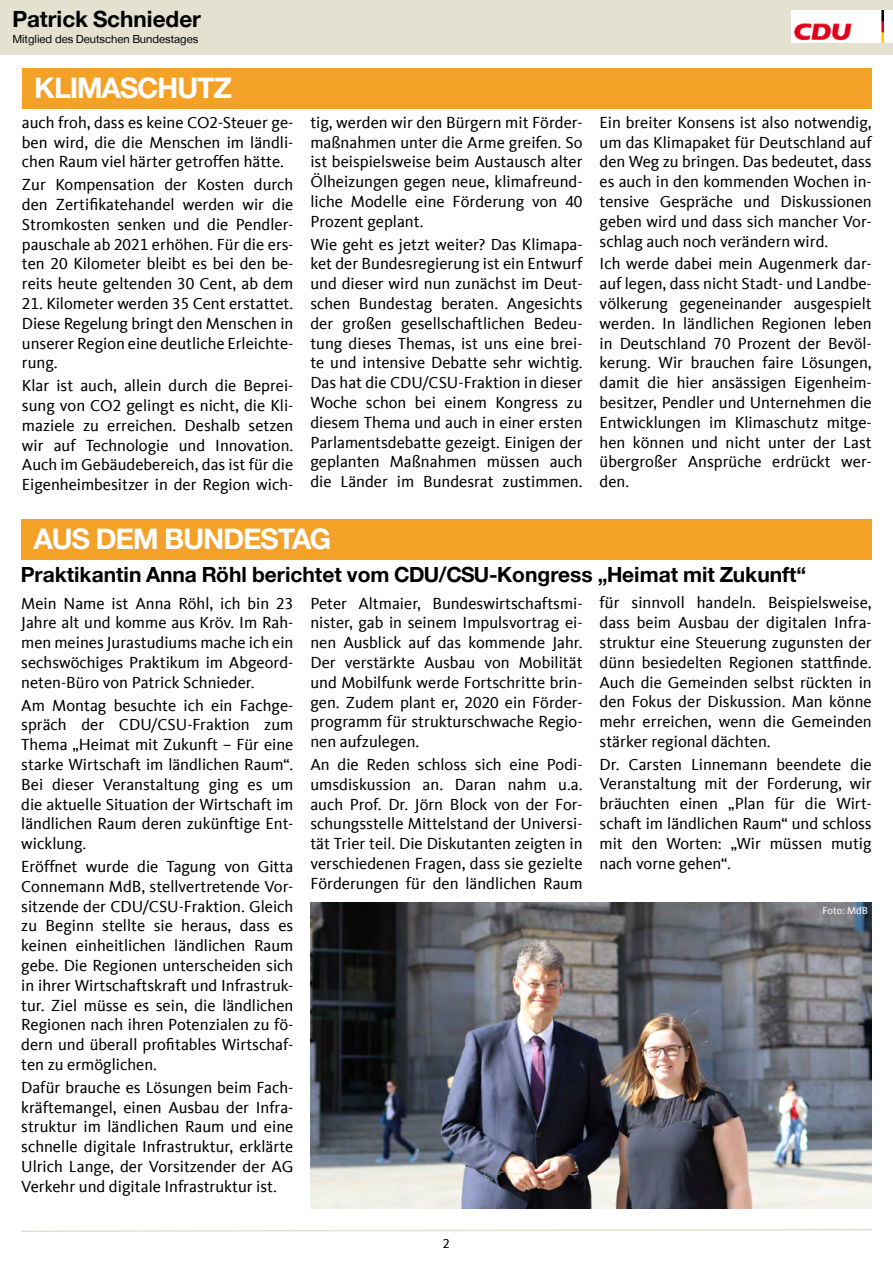
<style>
.page{position:relative;width:893px;height:1263px;background:#fff}
.page>*{position:absolute;margin:0;border:0;box-sizing:border-box;transform-origin:0 0}
.t1{font:700 28.5px "CDU Helvetica";color:#fff}
.t2{font:700 22.5px "CDU Helvetica";color:#000}
.t3{font:700 21px "CDU Helvetica";color:#000}
.CDU{font:16.5px/19.8px "CDU Kievit Tab";color:#000;text-align:justify}
.t4{font:13.5px "CDU Kievit Tab";color:#000}
.t5{font:11.25px "CDU Helvetica";color:#000}
.CDU-2{font:10.5px "CDU Kievit Tab";color:#fff}
</style>
<div class="page">
<div style="left:0;top:0;width:893px;height:54px;background:#e4e1d1"></div>
<img style="left:791px;top:11px;width:93px;height:32px">
<div style="left:884px;top:11px;width:9px;height:32px;background:#fff"></div>
<svg style="left:21px;top:1229px;width:851px;height:3px"></svg>
<div style="left:22px;top:68px;width:850px;height:40px;background:#f4a127"></div>
<div style="left:21px;top:519px;width:851px;height:40px;background:#f4a127"></div>
<img style="left:310px;top:903px;width:562px;height:306px">
<h2 class="t2" style="left:13px;top:5px;width:190px">Patrick Schnieder</h2>
<p class="t5" style="left:13px;top:32px;width:187px">Mitglied des Deutschen Bundestages</p>
<h1 class="t1" style="left:35px;top:71px;width:198px">KLIMASCHUTZ</h1>
<p class="CDU" style="left:22px;top:113px;width:273px">auch froh, dass es keine CO2-Steuer ge&shy;ben wird, die die Menschen im ländli&shy;chen Raum viel härter getroffen hätte.</p>
<p class="CDU" style="left:22px;top:175px;width:273px">Zur Kompensation der Kosten durch den Zertifikatehandel werden wir die Stromkosten senken und die Pendler&shy;pauschale ab 2021 erhöhen. Für die ers&shy;ten 20 Kilometer bleibt es bei den be&shy;reits heute geltenden 30 Cent, ab dem</p>
<p class="CDU" style="left:22px;top:294px;width:273px">21. Kilometer werden 35 Cent erstattet.<br>Diese Regelung bringt den Menschen in unserer Region eine deutliche Erleichte&shy;rung.</p>
<p class="CDU" style="left:22px;top:376px;width:273px">Klar ist auch, allein durch die Beprei&shy;sung von CO2 gelingt es nicht, die Kli&shy;maziele zu erreichen. Deshalb setzen wir auf Technologie und Innovation.<br>Auch im Gebäudebereich, das ist für die Eigenheimbesitzer in der Region wich-</p>
<p class="CDU" style="left:310px;top:113px;width:274px">tig, werden wir den Bürgern mit Förder&shy;maßnahmen unter die Arme greifen. So ist beispielsweise beim Austausch alter Ölheizungen gegen neue, klimafreund&shy;liche Modelle eine Förderung von 40<br>Prozent geplant.</p>
<p class="CDU" style="left:310px;top:234px;width:274px">Wie geht es jetzt weiter? Das Klimapa&shy;ket der Bundesregierung ist ein Entwurf und dieser wird nun zunächst im Deut&shy;schen Bundestag beraten. Angesichts der großen gesellschaftlichen Bedeu&shy;tung dieses Themas, ist uns eine brei&shy;te und intensive Debatte sehr wichtig.<br>Das hat die CDU/CSU-Fraktion in dieser Woche schon bei einem Kongress zu diesem Thema und auch in einer ersten Parlamentsdebatte gezeigt. Einigen der geplanten Maßnahmen müssen auch die Länder im Bundesrat zustimmen.</p>
<p class="CDU" style="left:600px;top:113px;width:274px">Ein breiter Konsens ist also notwendig, um das Klimapaket für Deutschland auf den Weg zu bringen. Das bedeutet, dass es auch in den kommenden Wochen in&shy;tensive Gespräche und Diskussionen geben wird und dass sich mancher Vor&shy;schlag auch noch verändern wird.</p>
<p class="CDU" style="left:600px;top:254px;width:274px">Ich werde dabei mein Augenmerk dar&shy;auf legen, dass nicht Stadt- und Landbe&shy;völkerung gegeneinander ausgespielt werden. In ländlichen Regionen leben in Deutschland 70 Prozent der Bevöl&shy;kerung. Wir brauchen faire Lösungen, damit die hier ansässigen Eigenheim&shy;besitzer, Pendler und Unternehmen die Entwicklungen im Klimaschutz mitge&shy;hen können und nicht unter der Last übergroßer Ansprüche erdrückt wer&shy;den.</p>
<h1 class="t1" style="left:34px;top:521px;width:298px">AUS DEM BUNDESTAG</h1>
<p class="t3" style="left:21px;top:561px;width:787px">Praktikantin Anna Röhl berichtet vom CDU/CSU-Kongress „Heimat mit Zukunft“</p>
<p class="CDU" style="left:21px;top:593px;width:274px">Mein Name ist Anna Röhl, ich bin 23<br>Jahre alt und komme aus Kröv. Im Rah&shy;men meines Jurastudiums mache ich ein sechswöchiges Praktikum im Abgeord&shy;neten-Büro von Patrick Schnieder.</p>
<p class="CDU" style="left:21px;top:695px;width:274px">Am Montag besuchte ich ein Fachge&shy;spräch der CDU/CSU-Fraktion zum Thema „Heimat mit Zukunft – Für eine starke Wirtschaft im ländlichen Raum“.<br>Bei dieser Veranstaltung ging es um die aktuelle Situation der Wirtschaft im ländlichen Raum deren zukünftige Ent&shy;wicklung.</p>
<p class="CDU" style="left:21px;top:857px;width:274px">Eröffnet wurde die Tagung von Gitta Connemann MdB, stellvertretende Vor&shy;sitzende der CDU/CSU-Fraktion. Gleich zu Beginn stellte sie heraus, dass es keinen einheitlichen ländlichen Raum gebe. Die Regionen unterscheiden sich in ihrer Wirtschaftskraft und Infrastruk&shy;tur. Ziel müsse es sein, die ländlichen Regionen nach ihren Potenzialen zu fö&shy;dern und überall profitables Wirtschaf&shy;ten zu ermöglichen.</p>
<p class="CDU" style="left:21px;top:1077px;width:274px">Dafür brauche es Lösungen beim Fach&shy;kräftemangel, einen Ausbau der Infra&shy;struktur im ländlichen Raum und eine schnelle digitale Infrastruktur, erklärte Ulrich Lange, der Vorsitzender der AG Verkehr und digitale Infrastruktur ist.</p>
<p class="CDU" style="left:600px;top:593px;width:274px">für sinnvoll handeln. Beispielsweise, dass beim Ausbau der digitalen Infra&shy;struktur eine Steuerung zugunsten der dünn besiedelten Regionen stattfinde.<br>Auch die Gemeinden selbst rückten in den Fokus der Diskussion. Man könne mehr erreichen, wenn die Gemeinden stärker regional dächten.</p>
<p class="CDU" style="left:600px;top:754px;width:274px">Dr. Carsten Linnemann beendete die Veranstaltung mit der Forderung, wir bräuchten einen „Plan für die Wirt&shy;schaft im ländlichen Raum“ und schloss mit den Worten: „Wir müssen mutig nach vorne gehen“.</p>
<p class="CDU-2" style="left:822px;top:905px;width:47px">Foto: MdB</p>
<p class="CDU" style="left:310px;top:593px;width:274px">Peter Altmaier, Bundeswirtschaftsmi&shy;nister, gab in seinem Impulsvortrag ei&shy;nen Ausblick auf das kommende Jahr.<br>Der verstärkte Ausbau von Mobilität und Mobilfunk werde Fortschritte brin&shy;gen. Zudem plant er, 2020 ein Förder&shy;programm für strukturschwache Regio&shy;nen aufzulegen.</p>
<p class="CDU" style="left:310px;top:755px;width:274px">An die Reden schloss sich eine Podi&shy;umsdiskussion an. Daran nahm u.a. auch Prof. Dr. Jörn Block von der For&shy;schungsstelle Mittelstand der Universi&shy;tät Trier teil. Die Diskutanten zeigten in verschiedenen Fragen, dass sie gezielte Förderungen für den ländlichen Raum</p>
<p class="t4" style="left:443px;top:1236px;width:9px">2</p>
</div>
